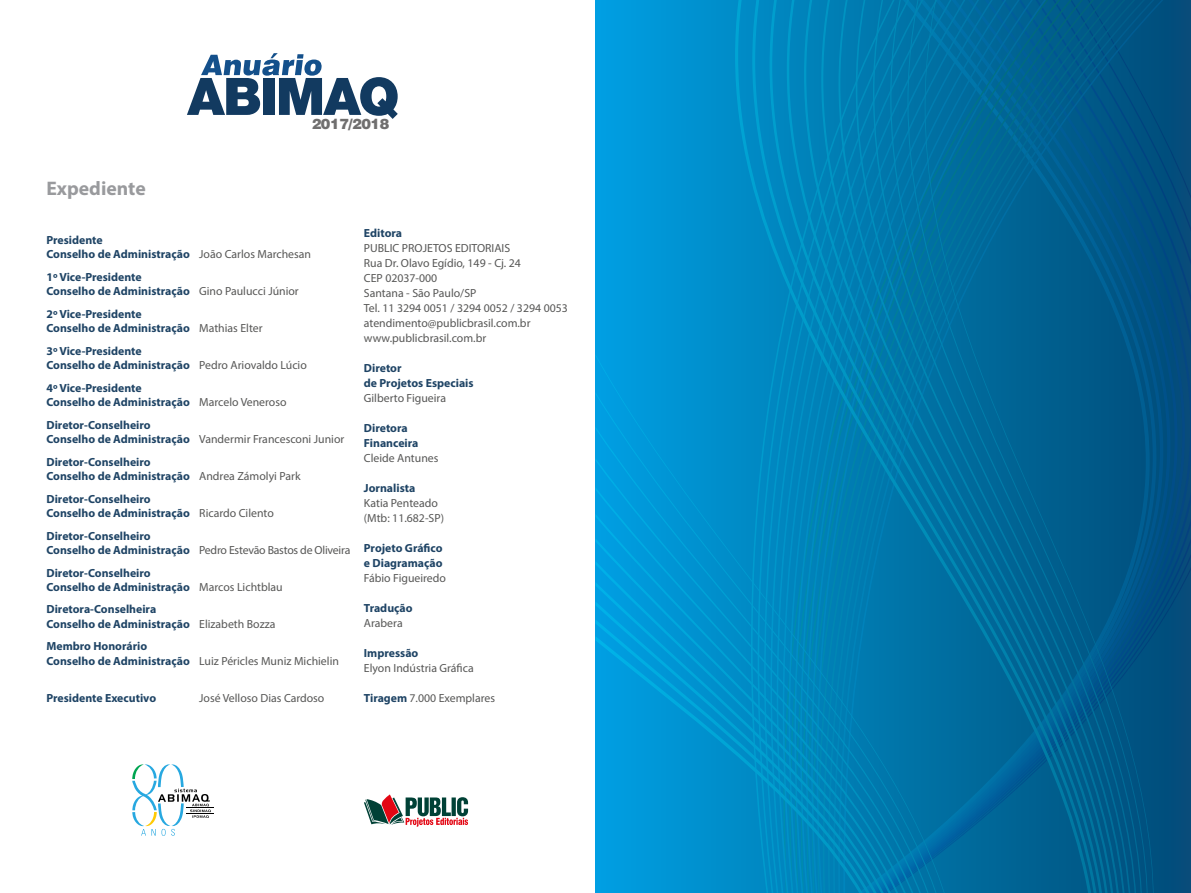
<style>
.page{position:relative;width:1191px;height:893px;background:#fff}
.page>*{position:absolute;margin:0;border:0;box-sizing:border-box;transform-origin:0 0}
.t1{font:900 51.75px "Helvetica Neue CE";letter-spacing:-.025em;color:#123a60}
.t2{font:700 19.65px "Myriad Pro";color:#999a9d}
.t3{font:900 14.4px "Helvetica";letter-spacing:-.025em;color:#706f6f}
.t4{font:700 11.85px/14.1px "Myriad Pro";color:#1f4465}
.t5{font:11.85px/15px "Myriad Pro";color:#575756}
.s1{font-weight:400;color:#575756}
.s2{font-weight:700;color:#1f4465}
</style>
<div class="page">
<svg style="left:201px;top:53px;width:121px;height:23px"></svg>
<svg style="left:364px;top:794px;width:104px;height:33px"></svg>
<svg style="left:132px;top:764px;width:81px;height:72px"></svg>
<svg style="left:595px;top:0;width:140px;height:354px;background:#0095d5"></svg>
<svg style="left:1154px;top:0;width:37px;height:893px;background:#034d7d"></svg>
<svg style="left:769px;top:0;width:18px;height:354px;background:#0089c1"></svg>
<svg style="left:787px;top:0;width:17px;height:354px;background:#0087be"></svg>
<svg style="left:804px;top:0;width:17px;height:354px;background:#0086bb"></svg>
<svg style="left:821px;top:0;width:17px;height:354px;background:#0083b8"></svg>
<svg style="left:838px;top:0;width:17px;height:354px;background:#0080b5"></svg>
<svg style="left:855px;top:0;width:18px;height:354px;background:#007eb2"></svg>
<svg style="left:873px;top:0;width:17px;height:354px;background:#007bae"></svg>
<svg style="left:890px;top:0;width:17px;height:354px;background:#0078aa"></svg>
<svg style="left:907px;top:0;width:17px;height:354px;background:#0075a7"></svg>
<svg style="left:924px;top:0;width:230px;height:893px;background:#006292"></svg>
<svg style="left:595px;top:354px;width:363px;height:539px;background:#0088c1"></svg>
<h1 class="t1" style="left:187px;top:64px;width:214px">ABIMAQ</h1>
<p class="t3" style="left:312px;top:115px;width:79px">2017/2018</p>
<h2 class="t2" style="left:46px;top:175px;width:101px">Expediente</h2>
<p class="t4" style="left:46px;top:233px;width:266px">Presidente<br>Conselho de Administração <span class="s1">João Carlos Marchesan</span></p>
<p class="t4" style="left:46px;top:270px;width:254px">1º Vice-Presidente<br>Conselho de Administração <span class="s1">Gino Paulucci Júnior</span></p>
<p class="t4" style="left:46px;top:307px;width:218px">2º Vice-Presidente<br>Conselho de Administração <span class="s1">Mathias Elter</span></p>
<p class="t4" style="left:46px;top:343px;width:262px">3º Vice-Presidente<br>Conselho de Administração <span class="s1">Pedro Ariovaldo Lúcio</span></p>
<p class="t4" style="left:46px;top:380px;width:242px">4º Vice-Presidente<br>Conselho de Administração <span class="s1">Marcelo Veneroso</span></p>
<p class="t4" style="left:46px;top:417px;width:299px">Diretor-Conselheiro<br>Conselho de Administração <span class="s1">Vandermir Francesconi Junior</span></p>
<p class="t4" style="left:46px;top:454px;width:256px">Diretor-Conselheiro<br>Conselho de Administração <span class="s1">Andrea Zámolyi Park</span></p>
<p class="t4" style="left:46px;top:491px;width:229px">Diretor-Conselheiro<br>Conselho de Administração <span class="s1">Ricardo Cilento</span></p>
<p class="t4" style="left:46px;top:528px;width:305px">Diretor-Conselheiro<br>Conselho de Administração <span class="s1">Pedro Estevão Bastos de Oliveira</span></p>
<p class="t4" style="left:46px;top:565px;width:238px">Diretor-Conselheiro<br>Conselho de Administração <span class="s1">Marcos Lichtblau</span></p>
<p class="t4" style="left:46px;top:602px;width:230px">Diretora-Conselheira<br>Conselho de Administração <span class="s1">Elizabeth Bozza</span></p>
<p class="t4" style="left:46px;top:639px;width:294px">Membro Honorário<br>Conselho de Administração <span class="s1">Luiz Péricles Muniz Michielin</span></p>
<p class="t4" style="left:46px;top:690px;width:111px">Presidente Executivo</p>
<p class="t5" style="left:199px;top:690px;width:127px">José Velloso Dias Cardoso</p>
<p class="t4" style="left:364px;top:226px;width:40px">Editora</p>
<p class="t5" style="left:364px;top:241px;width:205px">PUBLIC PROJETOS EDITORIAIS<br>Rua Dr. Olavo Egídio, 149 - Cj. 24<br>CEP 02037-000<br>Santana - São Paulo/SP<br>Tel. 11 3294 0051 / 3294 0052 / 3294 0053 atendimento@publicbrasil.com.br www.publicbrasil.com.br</p>
<p class="t4" style="left:364px;top:360px;width:111px;line-height:15px">Diretor<br>de Projetos Especiais</p>
<p class="t5" style="left:364px;top:391px;width:84px">Gilberto Figueira</p>
<p class="t4" style="left:364px;top:420px;width:56px;line-height:15px">Diretora<br>Financeira</p>
<p class="t5" style="left:364px;top:451px;width:76px">Cleide Antunes</p>
<p class="t4" style="left:364px;top:481px;width:53px">Jornalista</p>
<p class="t5" style="left:364px;top:496px;width:82px">Katia Penteado (Mtb: 11.682-SP)</p>
<p class="t4" style="left:364px;top:540px;width:80px;line-height:15px">Projeto Gráfico e Diagramação</p>
<p class="t5" style="left:364px;top:571px;width:84px">Fábio Figueiredo</p>
<p class="t4" style="left:364px;top:601px;width:50px">Tradução</p>
<p class="t5" style="left:364px;top:616px;width:40px">Arabera</p>
<p class="t4" style="left:364px;top:646px;width:56px">Impressão</p>
<p class="t5" style="left:364px;top:661px;width:111px">Elyon Indústria Gráfica</p>
<p class="t5" style="left:364px;top:691px;width:133px"><span class="s2">Tiragem</span> 7.000 Exemplares</p>
</div>
